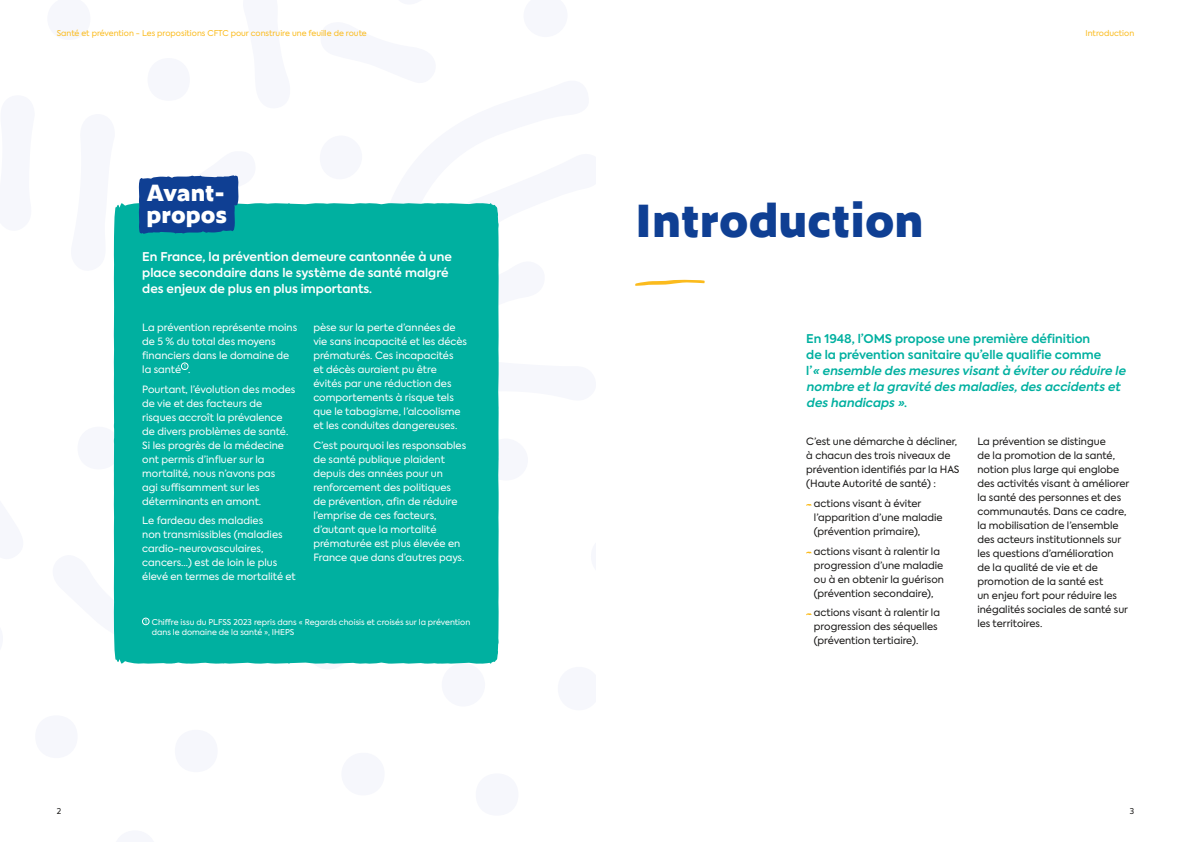
<style>
.page{position:relative;width:1191px;height:842px;background:#fff}
.page>*{position:absolute;margin:0;border:0;box-sizing:border-box;transform-origin:0 0}
.t1{font:800 44px "Zeitung Micro Pro";color:#0f3f93}
.t2{font:800 22px/22px "Zeitung Micro Pro";color:#fff}
.t3{font:italic 600 12px/16px "Axiforma";color:#00b0a0}
.t4{font:600 12px/16px "Axiforma";color:#fff}
.t5{font:10px/14px "Axiforma";color:#fff}
.t6{font:10px/14px "Axiforma";color:#181716}
.t7{font:8px/9.6px "Axiforma";color:#fff}
.t8{font:8px "Axiforma";color:#fbbb1d}
.t9{font:8px "Axiforma";color:#181716}
.s1{font-style:normal}
</style>
<div class="page">
<svg style="left:113px;top:426px;width:1px;height:43px"></svg>
<svg style="left:113px;top:326px;width:1px;height:16px"></svg>
<div style="left:175px;top:729px;width:43px;height:43px;background:#f6f7fc;border-radius:50%"></div>
<div style="left:475px;top:773px;width:43px;height:43px;background:#f6f7fc;border-radius:50%"></div>
<svg style="left:635px;top:279px;width:70px;height:7px"></svg>
<svg style="left:806px;top:551px;width:5px;height:3px"></svg>
<div style="left:114px;top:203px;width:385px;height:461px;background:#00b0a0"></div>
<div style="left:113px;top:524px;width:169px;height:123px;background:#00b0a0"></div>
<div style="left:142px;top:618px;width:7px;height:7px;border:1px solid #fff;border-radius:50%"></div>
<div style="left:181px;top:363px;width:7px;height:7px;border:1px solid #fff;border-radius:50%"></div>
<svg style="left:139px;top:175px;width:146px;height:105px;background:#1e8fa4"></svg>
<p class="t8" style="left:57px;top:28px;width:312px">Santé et prévention - Les propositions CFTC pour construire une feuille de route</p>
<h2 class="t2" style="left:146px;top:180px;width:82px">Avant&shy;propos</h2>
<p class="t4" style="left:142px;top:249px;width:311px">En France, la prévention demeure cantonnée à une place secondaire dans le système de santé malgré des enjeux de plus en plus importants.</p>
<p class="t5" style="left:142px;top:321px;width:156px">La prévention représente moins de 5 % du total des moyens financiers dans le domaine de la santé .</p>
<p class="t5" style="left:142px;top:382px;width:155px">Pourtant, l’évolution des modes de vie et des facteurs de risques accroît la prévalence de divers problèmes de santé.<br>Si les progrès de la médecine ont permis d’influer sur la mortalité, nous n’avons pas<br>agi suffisamment sur les déterminants en amont.</p>
<p class="t5" style="left:142px;top:514px;width:155px">Le fardeau des maladies<br>non transmissibles (maladies cardio-neurovasculaires, cancers…) est de loin le plus élevé en termes de mortalité et</p>
<p class="t5" style="left:313px;top:321px;width:155px">pèse sur la perte d’années de vie sans incapacité et les décès prématurés. Ces incapacités<br>et décès auraient pu être évités par une réduction des comportements à risque tels que le tabagisme, l’alcoolisme et les conduites dangereuses.</p>
<p class="t5" style="left:313px;top:438px;width:154px">C’est pourquoi les responsables de santé publique plaident depuis des années pour un renforcement des politiques<br>de prévention, afin de réduire l’emprise de ces facteurs, d’autant que la mortalité prématurée est plus élevée en<br>France que dans d’autres pays.</p>
<p class="t9" style="left:57px;top:806px;width:6px">2</p>
<p class="t7" style="left:152px;top:617px;width:320px">Chiffre issu du PLFSS 2023 repris dans « Regards choisis et croisés sur la prévention dans le domaine de la santé », IHEPS</p>
<h1 class="t1" style="left:635px;top:186px;width:290px">Introduction</h1>
<p class="t8" style="left:1085px;top:28px;width:50px">Introduction</p>
<p class="t3" style="left:806px;top:331px;width:324px"><span class="s1">En 1948, l’OMS propose une première définition<br>de la prévention sanitaire qu’elle qualifie comme<br>l ’</span> « ensemble des mesures visant à éviterou réduire le nombre et la gravité des maladies,des accidents et des handicaps »<span class="s1">.</span></p>
<p class="t6" style="left:806px;top:435px;width:155px">C’est une démarche à décliner, à chacun des trois niveaux de prévention identifiés par la HAS (Haute Autorité de santé) :</p>
<p class="t6" style="left:814px;top:496px;width:130px">actions visant à éviter l’apparition d’une maladie (prévention primaire),</p>
<p class="t6" style="left:814px;top:544px;width:131px">actions visant à ralentir la progression d’une maladie ou à en obtenir la guérison (prévention secondaire),</p>
<p class="t6" style="left:814px;top:606px;width:128px">actions visant à ralentir la progression des séquelles (prévention tertiaire).</p>
<p class="t6" style="left:977px;top:435px;width:154px">La prévention se distingue<br>de la promotion de la santé, notion plus large qui englobe des activités visant à améliorer la santé des personnes et des communautés. Dans ce cadre, la mobilisation de l’ensemble des acteurs institutionnels sur les questions d’amélioration<br>de la qualité de vie et de promotion de la santé est<br>un enjeu fort pour réduire les inégalités sociales de santé sur les territoires.</p>
<p class="t9" style="left:1129px;top:806px;width:6px">3</p>
</div>
